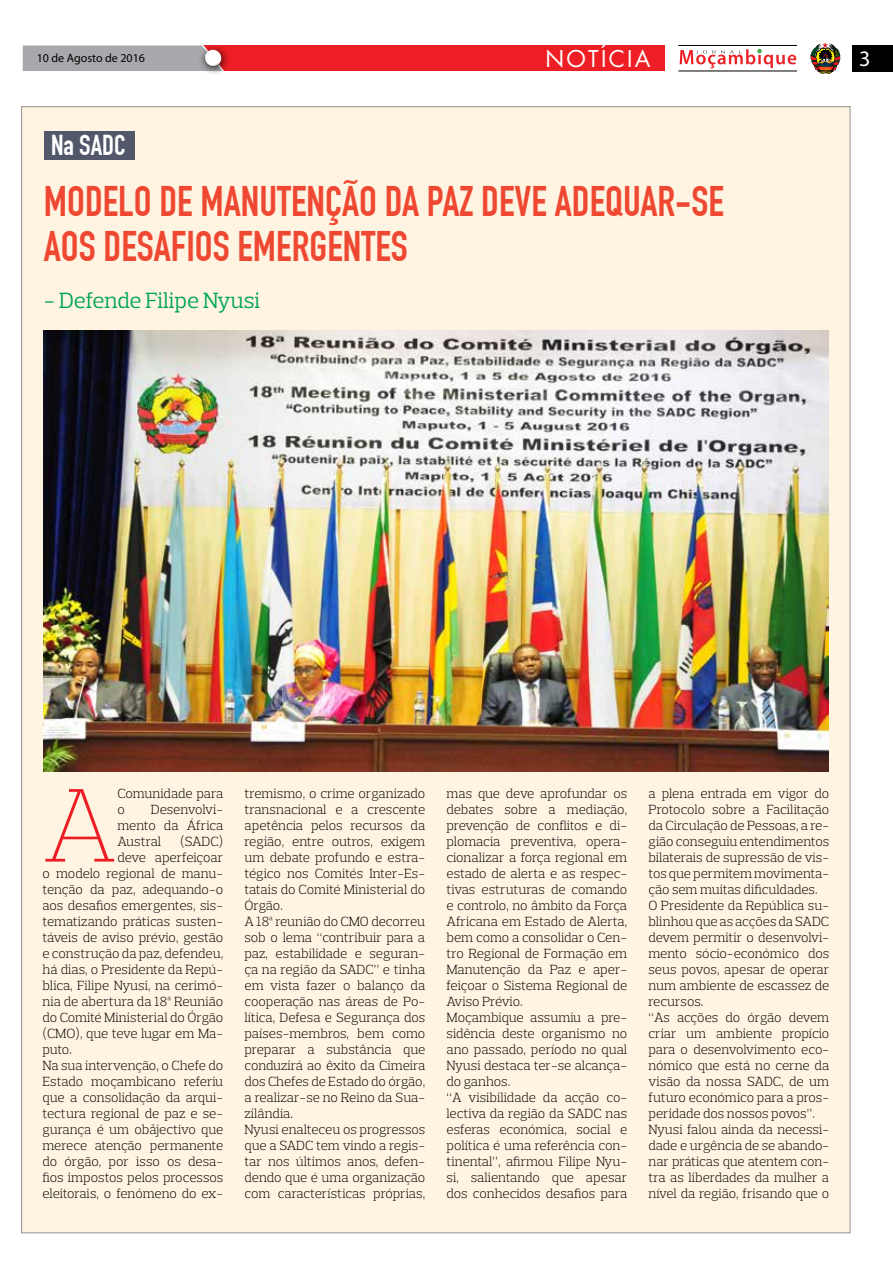
<style>
.page{position:relative;width:893px;height:1263px;background:#fff}
.page>*{position:absolute;margin:0;border:0;box-sizing:border-box;transform-origin:0 0}
.t1{font:200 106.65px "Prelo Slab";color:#ed1d24}
.t2{font:700 41.85px/45.9px "DIN Condensed";color:#ef4832}
.t3{font:700 28.2px "DIN Condensed";color:#fff}
.t4{font:22.5px "Prelo Slab";color:#00a651}
.t5{font:22.5px "Futura";letter-spacing:.1em;color:#fff}
.t6{font:22.2px "Myriad Pro";color:#fff}
.t7{font:300 13.5px/16px "Prelo Slab";letter-spacing:-.005em;color:#000}
.t8{font:12px "Myriad Pro";color:#000}
</style>
<div class="page">
<div style="left:22px;top:107px;width:828px;height:1126px;background:#fff4e2"></div>
<div style="left:23px;top:45px;width:642px;height:26px;background:#ed1f24"></div>
<div style="left:22px;top:45px;width:176px;height:26px;background:#a7a9ac"></div>
<div style="left:852px;top:45px;width:41px;height:26px;background:#000"></div>
<div style="left:798px;top:31px;width:55px;height:55px;background:#fff"></div>
<svg style="left:810px;top:42px;width:30px;height:32px"></svg>
<div style="left:198px;top:44px;width:33px;height:32px;background:#000;opacity:.75"></div>
<div style="left:203px;top:49px;width:19px;height:14px;background:#fff;opacity:.75"></div>
<div style="left:203px;top:52px;width:19px;height:17px;background:#000;opacity:.75"></div>
<hr style="left:678px;top:71px;width:119px;height:1px;background:#000">
<hr style="left:678px;top:45px;width:119px;height:1px;background:#000">
<svg style="left:680px;top:49px;width:116px;height:19px"></svg>
<div style="left:44px;top:132px;width:90px;height:28px;background:#52576a"></div>
<img style="left:44px;top:330px;width:784px;height:441px">
<p class="t8" style="left:37px;top:51px;width:110px">10 de Agosto de 2016</p>
<h3 class="t5" style="left:546px;top:43px;width:106px">NOTÍCIA</h3>
<h3 class="t6" style="left:859px;top:45px;width:13px">3</h3>
<h3 class="t3" style="left:51px;top:129px;width:76px">Na SADC</h3>
<h2 class="t2" style="left:44px;top:178px;width:681px">MODELO DE MANUTENÇÃO DA PAZ DEVE ADEQUAR-SE<br>AOS DESAFIOS EMERGENTES</h2>
<h3 class="t4" style="left:44px;top:286px;width:218px">- Defende Filipe Nyusi</h3>
<h1 class="t1" style="left:43px;top:760px;width:76px">A</h1>
<p class="t7" style="left:117px;top:786px;width:107px">Comunidade para o</p>
<p class="t7" style="left:117px;top:802px;width:107px;text-align:justify;text-indent:33px">Desenvolvi&shy;mento da África Austral</p>
<p class="t7" style="left:180px;top:833px;width:45px">(SADC)</p>
<p class="t7" style="left:117px;top:849px;width:107px">deve aperfeiçoar</p>
<p class="t7" style="left:43px;top:865px;width:182px">o modelo regional de manu-</p>
<p class="t7" style="left:43px;top:881px;width:182px">tenção da paz, adequando-o</p>
<p class="t7" style="left:43px;top:897px;width:182px">aos desafios emergentes, sis-</p>
<p class="t7" style="left:43px;top:913px;width:182px">tematizando práticas susten-</p>
<p class="t7" style="left:43px;top:929px;width:182px">táveis de aviso prévio, gestão</p>
<p class="t7" style="left:43px;top:945px;width:182px">e construção da paz, defendeu,</p>
<p class="t7" style="left:43px;top:961px;width:182px">há dias, o Presidente da Repú-</p>
<p class="t7" style="left:43px;top:977px;width:182px">blica, Filipe Nyusi, na cerimó-</p>
<p class="t7" style="left:43px;top:993px;width:182px">nia de abertura da 18ª Reunião</p>
<p class="t7" style="left:43px;top:1009px;width:182px">do Comité Ministerial do Órgão</p>
<p class="t7" style="left:43px;top:1025px;width:182px">(CMO), que teve lugar em Ma-</p>
<p class="t7" style="left:43px;top:1041px;width:31px">puto.</p>
<p class="t7" style="left:43px;top:1057px;width:182px">Na sua intervenção, o Chefe do</p>
<p class="t7" style="left:43px;top:1073px;width:182px">Estado moçambicano referiu</p>
<p class="t7" style="left:43px;top:1089px;width:182px">que a consolidação da arqui-</p>
<p class="t7" style="left:43px;top:1105px;width:182px">tectura regional de paz e se-</p>
<p class="t7" style="left:43px;top:1121px;width:182px">gurança é um obåjectivo que</p>
<p class="t7" style="left:43px;top:1137px;width:182px">merece atenção permanente</p>
<p class="t7" style="left:43px;top:1153px;width:182px">do órgão, por isso os desa-</p>
<p class="t7" style="left:43px;top:1169px;width:182px">fios impostos pelos processos</p>
<p class="t7" style="left:43px;top:1185px;width:182px">eleitorais, o fenómeno do ex-</p>
<p class="t7" style="left:244px;top:785px;width:182px">tremismo, o crime organizado transnacional e a crescente apetência pelos recursos da região, entre outros, exigem um debate profundo e estra&shy;tégico nos Comités Inter-Es&shy;tatais do Comité Ministerial do<br>Órgão.<br>A 18ª reunião do CMO decorreu sob o lema “contribuir para a paz, estabilidade e seguran&shy;ça na região da SADC” e tinha em vista fazer o balanço da cooperação nas áreas de Po&shy;lítica, Defesa e Segurança dos países-membros, bem como preparar a substância que conduzirá ao êxito da Cimeira dos Chefes de Estado do órgão, a realizar-se no Reino da Sua&shy;zilândia.<br>Nyusi enalteceu os progressos que a SADC tem vindo a regis&shy;tar nos últimos anos, defen&shy;dendo que é uma organização com características próprias,</p>
<p class="t7" style="left:446px;top:785px;width:182px">mas que deve aprofundar os debates sobre a mediação, prevenção de conflitos e di&shy;plomacia preventiva, opera&shy;cionalizar a força regional em estado de alerta e as respec&shy;tivas estruturas de comando e controlo, no âmbito da Força<br>Africana em Estado de Alerta, bem como a consolidar o Cen&shy;tro Regional de Formação em<br>Manutenção da Paz e aper&shy;feiçoar o Sistema Regional de<br>Aviso Prévio.<br>Moçambique assumiu a pre&shy;sidência deste organismo no ano passado, período no qual<br>Nyusi destaca ter-se alcança&shy;do ganhos.<br>“A visibilidade da acção co&shy;lectiva da região da SADC nas esferas económica, social e política é uma referência con&shy;tinental”, afirmou Filipe Nyu&shy;si, salientando que apesar dos conhecidos desafios para</p>
<p class="t7" style="left:648px;top:785px;width:182px">a plena entrada em vigor do<br>Protocolo sobre a Facilitação da Circulação de Pessoas, a re&shy;gião conseguiu entendimentos bilaterais de supressão de vis&shy;tos que permitem movimenta&shy;ção sem muitas dificuldades.<br>O Presidente da República su&shy;blinhou que as acções da SADC devem permitir o desenvolvi&shy;mento sócio-económico dos seus povos, apesar de operar num ambiente de escassez de recursos.<br>“As acções do órgão devem criar um ambiente propício para o desenvolvimento eco&shy;nómico que está no cerne da visão da nossa SADC, de um futuro económico para a pros&shy;peridade dos nossos povos”.<br>Nyusi falou ainda da necessi&shy;dade e urgência de se abando&shy;nar práticas que atentem con&shy;tra as liberdades da mulher a nível da região, frisando que o</p>
</div>
